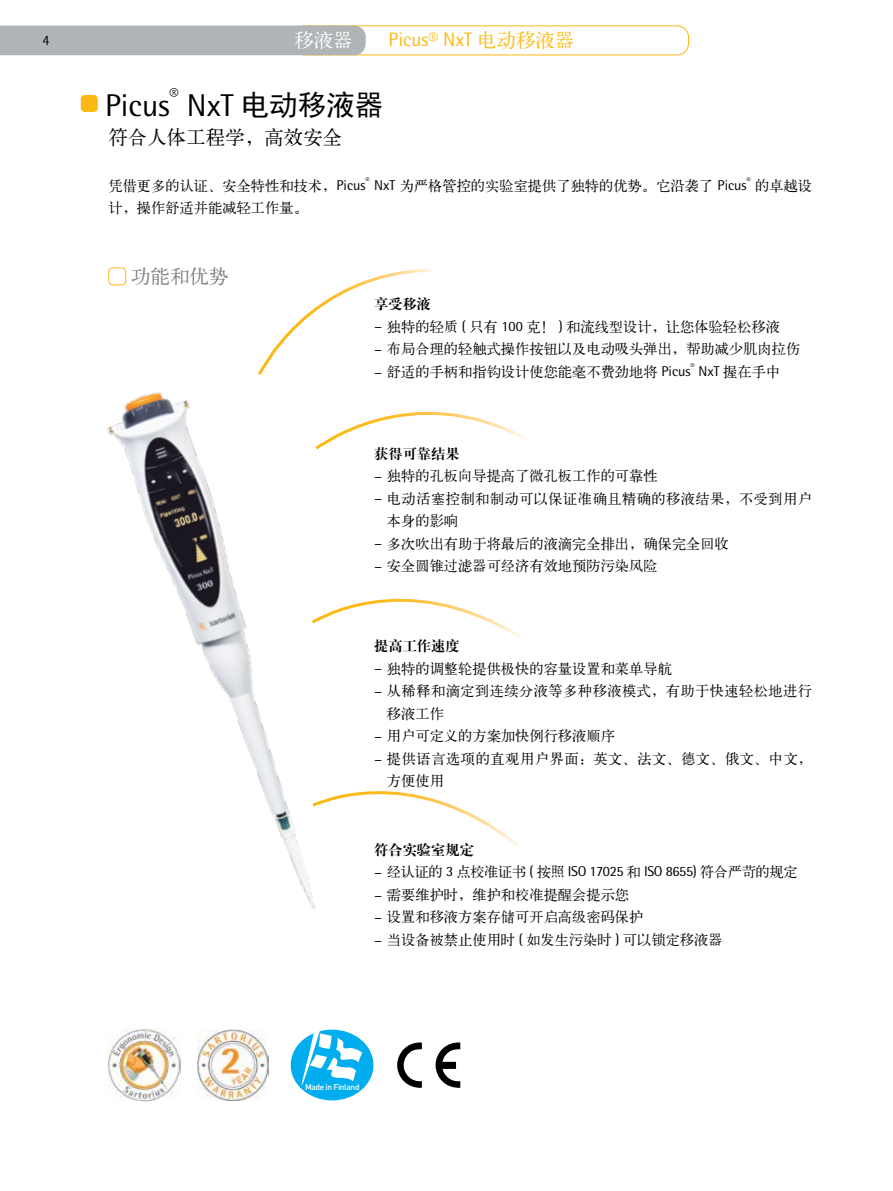
<style>
.page{position:relative;width:893px;height:1191px;background:#fff}
.page>*{position:absolute;margin:0;border:0;box-sizing:border-box;transform-origin:0 0}
.t1{font:31.5px "Sartorius Rotis Sans 2013";color:#000}
.t2{font:28.5px "Sim Hei";color:#000}
.t3{font:19.5px "Sartorius Rotis Sans 2013";color:#fdb913}
.t4{font:19.5px "H Ya 1 gj";color:#000}
.t5{font:19.5px "H Ya 1 gj";color:#7c7e81}
.t6{font:19.5px "H Ya 1 gj";color:#fff}
.t7{font:18.3px "Sartorius Rotis Sans 2013";color:#000}
.t8{font:14.25px/22.5px "H Ya 1 gj";color:#000}
.t9{font:14.25px "H Ya 1 gj";letter-spacing:.03em;color:#000}
.t10{font:14.25px "Sartorius Rotis Sans 2013";letter-spacing:-.025em;color:#000}
.t11{font:14.25px "H Ya 1 gj";letter-spacing:.04em;color:#000}
.t12{font:14.25px "H Ya 4 gj";color:#000}
.t13{font:14.25px "Sartorius Rotis Sans";color:#000}
.t14{font:500 8.4px "DIN Pro";letter-spacing:-.045em;color:#fff}
.t15{font:8.25px "Sartorius Rotis Sans 2013";color:#000}
.s1{font-family:"H Ya 1 gj"}
.s2{font-family:"Sartorius Rotis Sans 2013";font-size:31.5px}
.s3{font-family:"Sartorius Rotis Sans 2013"}
</style>
<div class="page">
<img style="left:107px;top:392px;width:208px;height:517px">
<div style="left:293px;top:26px;width:396px;height:29px;border:1px solid #fdb913;border-radius:12px"></div>
<div style="left:0;top:26px;width:366px;height:29px;background:#b1b4b6"></div>
<div style="left:81px;top:95px;width:17px;height:17px;background:#fdb913;border-radius:4px"></div>
<img style="left:107px;top:1028px;width:73px;height:73px">
<img style="left:197px;top:1029px;width:71px;height:71px">
<svg style="left:397px;top:1042px;width:63px;height:46px"></svg>
<svg style="left:291px;top:1029px;width:82px;height:71px"></svg>
<div style="left:108px;top:267px;width:18px;height:18px;border:1px solid #fdb913;border-radius:4px"></div>
<svg style="left:310px;top:758px;width:208px;height:92px"></svg>
<svg style="left:310px;top:564px;width:211px;height:77px"></svg>
<svg style="left:256px;top:269px;width:271px;height:182px"></svg>
<p class="t13" style="left:43px;top:32px;width:9px">4</p>
<h3 class="t6" style="left:294px;top:30px;width:60px">移液器</h3>
<h3 class="t3" style="left:389px;top:28px;width:187px">Picus® NxT <span class="s1">电动移液器</span></h3>
<p class="t7" style="left:169px;top:84px;width:11px">®</p>
<h2 class="t2" style="left:187px;top:91px;width:198px"><span class="s2">NxT</span> 电动移液器</h2>
<h3 class="t4" style="left:108px;top:127px;width:235px">符合人体工程学，高效安全</h3>
<p class="t8" style="left:108px;top:174px;width:259px">凭借更多的认证、安全特性和技术，<span class="s3">Picus</span></p>
<p class="t15" style="left:365px;top:176px;width:6px">®</p>
<p class="t8" style="left:374px;top:174px;width:374px"><span class="s3">NxT</span> 为严格管控的实验室提供了独特的优势。它沿袭了 <span class="s3">Picus</span></p>
<p class="t15" style="left:747px;top:176px;width:6px">®</p>
<p class="t8" style="left:755px;top:174px;width:58px">的卓越设</p>
<p class="t8" style="left:108px;top:197px;width:201px">计，操作舒适并能减轻工作量。</p>
<h1 class="t1" style="left:105px;top:87px;width:66px">Picus</h1>
<h3 class="t5" style="left:131px;top:266px;width:99px">功能和优势</h3>
<p class="t12" style="left:374px;top:297px;width:58px">享受移液</p>
<p class="t8" style="left:374px;top:315px;width:428px"><span class="s3">−</span> 独特的轻质 <span class="s3">(</span> 只有 <span class="s3">100</span> 克！ <span class="s3">)</span> 和流线型设计，让您体验轻松移液<br><span class="s3">−</span> 布局合理的轻触式操作按钮以及电动吸头弹出，帮助减少肌肉拉伤<span class="s3">−</span> 舒适的手柄和指钩设计使您能毫不费劲地将 <span class="s3">Picus</span></p>
<p class="t15" style="left:690px;top:361px;width:6px">®</p>
<p class="t8" style="left:698px;top:360px;width:83px"><span class="s3">NxT</span> 握在手中</p>
<p class="t12" style="left:374px;top:446px;width:87px">获得可靠结果</p>
<p class="t8" style="left:374px;top:464px;width:285px"><span class="s3">−</span> 独特的孔板向导提高了微孔板工作的可靠性</p>
<p class="t9" style="left:374px;top:491px;width:439px"><span class="s3">−</span> 电动活塞控制和制动可以保证准确且精确的移液结果，不受到用户</p>
<p class="t8" style="left:387px;top:509px;width:73px">本身的影响</p>
<p class="t8" style="left:374px;top:532px;width:356px"><span class="s3">−</span> 多次吹出有助于将最后的液滴完全排出，确保完全回收</p>
<p class="t8" style="left:374px;top:554px;width:285px"><span class="s3">−</span> 安全圆锥过滤器可经济有效地预防污染风险</p>
<p class="t12" style="left:374px;top:639px;width:87px">提高工作速度</p>
<p class="t8" style="left:374px;top:657px;width:299px"><span class="s3">−</span> 独特的调整轮提供极快的容量设置和菜单导航</p>
<p class="t9" style="left:374px;top:684px;width:439px"><span class="s3">−</span> 从稀释和滴定到连续分液等多种移液模式，有助于快速轻松地进行</p>
<p class="t8" style="left:387px;top:702px;width:58px">移液工作</p>
<p class="t8" style="left:374px;top:724px;width:242px"><span class="s3">−</span> 用户可定义的方案加快例行移液顺序</p>
<p class="t11" style="left:374px;top:751px;width:439px"><span class="s3">−</span> 提供语言选项的直观用户界面：英文、法文、德文、俄文、中文，</p>
<p class="t8" style="left:387px;top:769px;width:58px">方便使用</p>
<p class="t12" style="left:374px;top:842px;width:101px">符合实验室规定</p>
<p class="t10" style="left:374px;top:863px;width:425px">− <span class="s1">经认证的</span> 3 <span class="s1">点校准证书</span> ( <span class="s1">按照</span> ISO 17025 <span class="s1">和</span> ISO 8655) <span class="s1">符合严苛的规定</span></p>
<p class="t8" style="left:374px;top:883px;width:350px"><span class="s3">−</span> 需要维护时，维护和校准提醒会提示您<br><span class="s3">−</span> 设置和移液方案存储可开启高级密码保护<br><span class="s3">−</span> 当设备被禁止使用时 <span class="s3">(</span> 如发生污染时 <span class="s3">)</span> 可以锁定移液器</p>
<p class="t14" style="left:305px;top:1080px;width:56px">Made in Finland</p>
</div>
